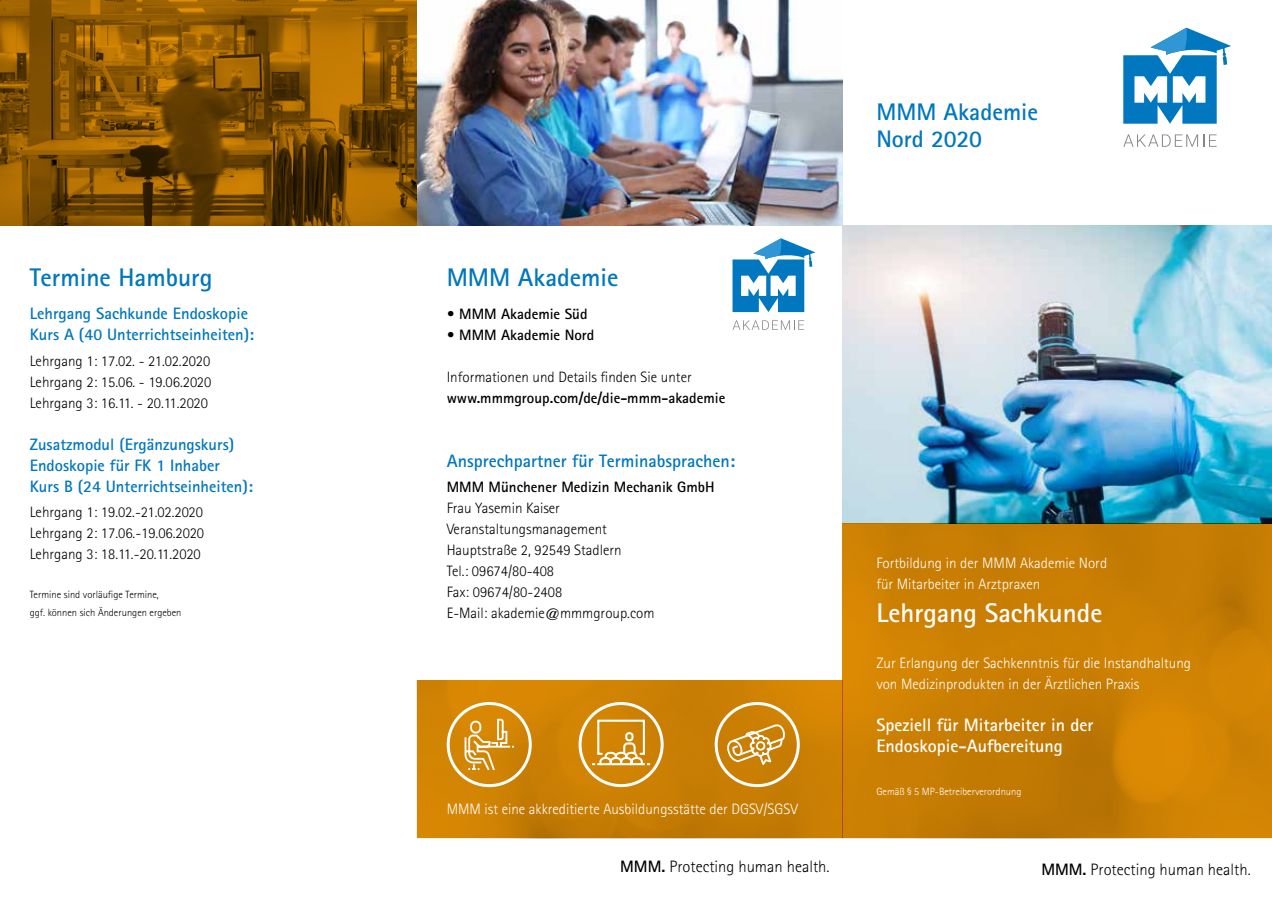
<style>
.page{position:relative;width:1272px;height:902px;background:#fff}
.page>*{position:absolute;margin:0;border:0;box-sizing:border-box;transform-origin:0 0}
.t1{font:700 27px "Rotis Sans Serif Std";color:#fff}
.t2{font:700 25.5px "Rotis Sans Serif Std";color:#0077be}
.t3{font:700 24px/27px "Rotis Sans Serif Std";color:#0077be}
.t4{font:700 18px/21px "Rotis Sans Serif Std";color:#fff}
.t5{font:700 18px "Rotis Sans Serif Std";color:#0077be}
.t6{font:700 16.5px/21px "Rotis Sans Serif Std";color:#0077be}
.t7{font:300 16.5px "Rotis Sans Serif Std";color:#000}
.t8{font:300 15px/21px "Rotis Sans Serif Std";color:#000;text-align:justify}
.t9{font:300 15px/21px "Rotis Sans Serif Std";color:#fff}
.t10{font:700 15px "Rotis Sans Serif Std";color:#000}
.t11{font:300 10.5px/17.7px "Rotis Sans Serif Std";color:#000}
.t12{font:300 10.5px "Rotis Sans Serif Std";color:#fff}
.s1{font-weight:700}
</style>
<div class="page">
<img style="left:842px;top:225px;width:429px;height:298px">
<img style="left:417px;top:0;width:425px;height:225px">
<svg style="left:1123px;top:28px;width:108px;height:96px"></svg>
<svg style="left:1123px;top:134px;width:93px;height:13px"></svg>
<svg style="left:842px;top:523px;width:429px;height:315px;background:#c87c02"></svg>
<svg style="left:417px;top:680px;width:425px;height:158px;background:#cd8308"></svg>
<svg style="left:0;top:0;width:417px;height:225px;background:#855301"></svg>
<svg style="left:726px;top:723px;width:59px;height:42px;background:#d69d40"></svg>
<div style="left:714px;top:702px;width:85px;height:85px;border:3px solid #fff;border-radius:50%"></div>
<svg style="left:592px;top:719px;width:58px;height:46px;background:#dba141"></svg>
<div style="left:578px;top:702px;width:85px;height:85px;border:3px solid #fff;border-radius:50%"></div>
<svg style="left:464px;top:718px;width:50px;height:52px;background:#dda03c"></svg>
<div style="left:446px;top:702px;width:85px;height:85px;border:3px solid #fff;border-radius:50%"></div>
<svg style="left:732px;top:238px;width:83px;height:74px"></svg>
<svg style="left:732px;top:320px;width:72px;height:10px"></svg>
<h2 class="t2" style="left:30px;top:261px;width:184px">Termine Hamburg</h2>
<p class="t6" style="left:30px;top:303px;width:226px">Lehrgang Sachkunde Endoskopie<br>Kurs A (40 Unterrichtseinheiten):</p>
<p class="t8" style="left:30px;top:350px;width:183px">Lehrgang 1: 17.02. - 21.02.2020<br>Lehrgang 2: 15.06. - 19.06.2020<br>Lehrgang 3: 16.11. - 20.11.2020</p>
<p class="t6" style="left:30px;top:433px;width:225px">Zusatzmodul (Ergänzungskurs)<br>Endoskopie für FK 1 Inhaber<br>Kurs B (24 Unterrichtseinheiten):</p>
<p class="t8" style="left:30px;top:501px;width:176px">Lehrgang 1: 19.02.-21.02.2020<br>Lehrgang 2: 17.06.-19.06.2020<br>Lehrgang 3: 18.11.-20.11.2020</p>
<p class="t11" style="left:30px;top:585px;width:153px">Termine sind vorläufige Termine,<br>ggf. können sich Änderungen ergeben</p>
<h2 class="t2" style="left:446px;top:261px;width:173px">MMM Akademie</h2>
<p class="t10" style="left:446px;top:305px;width:142px">• MMM Akademie Süd</p>
<p class="t10" style="left:446px;top:326px;width:149px">• MMM Akademie Nord</p>
<p class="t8" style="left:446px;top:367px;width:246px">Informationen und Details finden Sie unter</p>
<p class="t10" style="left:446px;top:389px;width:280px">www.mmmgroup.com/de/die-mmm-akademie</p>
<p class="t5" style="left:446px;top:449px;width:290px">Ansprechpartner für Terminabsprachen:</p>
<p class="t10" style="left:446px;top:477px;width:269px">MMM Münchener Medizin Mechanik GmbH</p>
<p class="t8" style="left:446px;top:497px;width:209px;text-align:left">Frau Yasemin Kaiser<br>Veranstaltungsmanagement<br>Hauptstraße 2, 92549 Stadlern<br>Tel.: 09674/80-408<br>Fax: 09674/80-2408<br>E-Mail: akademie@mmmgroup.com</p>
<p class="t9" style="left:446px;top:798px;width:353px">MMM ist eine akkreditierte Ausbildungsstätte der DGSV/SGSV</p>
<h3 class="t3" style="left:876px;top:97px;width:163px">MMM Akademie<br>Nord 2020</h3>
<p class="t9" style="left:876px;top:552px;width:232px">Fortbildung in der MMM Akademie Nord für Mitarbeiter in Arztpraxen</p>
<h1 class="t1" style="left:876px;top:595px;width:228px">Lehrgang Sachkunde</h1>
<p class="t9" style="left:876px;top:652px;width:316px">Zur Erlangung der Sachkenntnis für die Instandhaltung von Medizinprodukten in der Ärztlichen Praxis</p>
<p class="t4" style="left:876px;top:714px;width:218px">Speziell für Mitarbeiter in der<br>Endoskopie-Aufbereitung</p>
<p class="t12" style="left:876px;top:785px;width:147px">Gemäß § 5 MP-Betreiberverordnung</p>
<p class="t7" style="left:620px;top:856px;width:211px"><span class="s1">MMM.</span> Protecting human health.</p>
<p class="t7" style="left:1041px;top:860px;width:211px"><span class="s1">MMM.</span> Protecting human health.</p>
</div>
